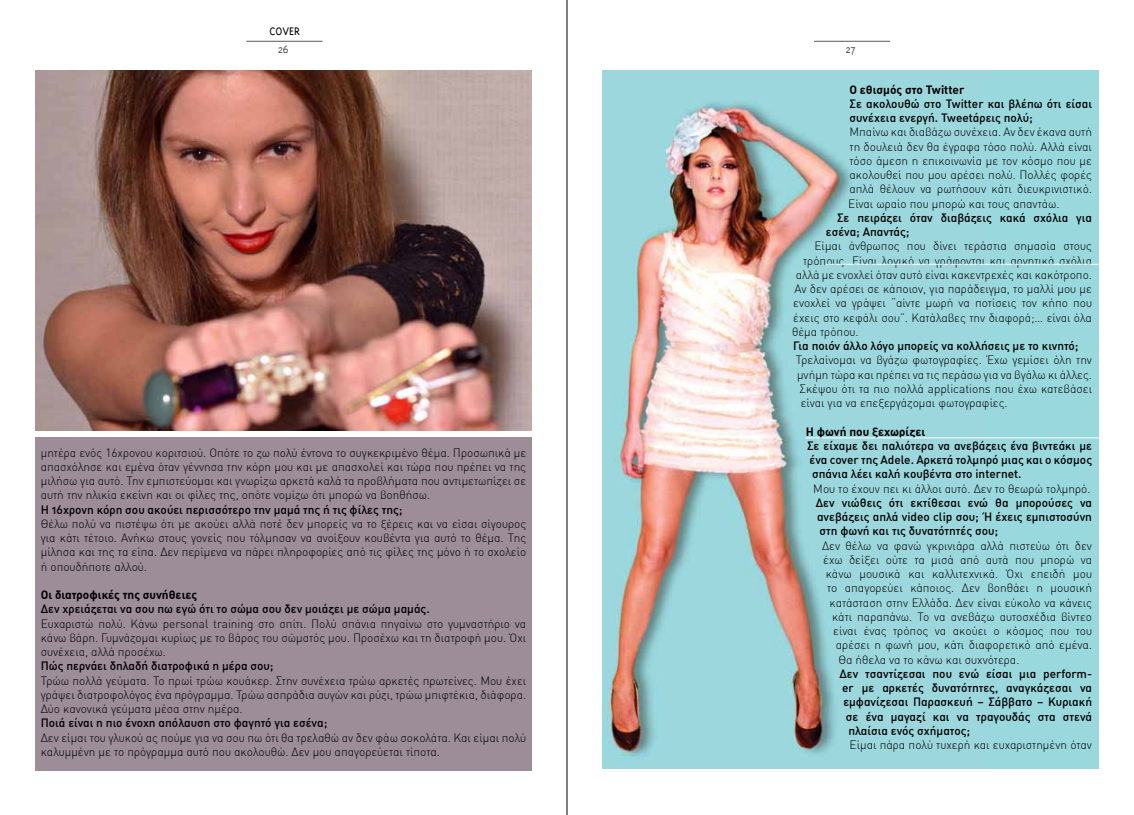
<style>
.page{position:relative;width:1134px;height:815px;background:#fff}
.page>*{position:absolute;margin:0;border:0;box-sizing:border-box;transform-origin:0 0}
.t1{font:300 12.5px "Triplex Greek";color:#000}
.t2{font:300 12.5px "Triplex Greek";color:#58595b}
.t3{font:300 11.88px/14.2px "DIN Greek";color:#000;text-align:justify}
.t4{font:11.88px/14.2px "DIN Greek Medium Alternate";color:#000}
.t5{font:11.88px "DIN Greek Bold Alternate";color:#000}
</style>
<div class="page">
<hr style="left:246px;top:41px;width:76px;height:1px;background:#58595b">
<div style="left:35px;top:438px;width:496px;height:333px;background:#9c8d99"></div>
<hr style="left:814px;top:41px;width:76px;height:1px;background:#58595b">
<img style="left:602px;top:71px;width:496px;height:698px">
<img style="left:35px;top:71px;width:496px;height:360px">
<hr style="left:805px;top:438px;width:301px;height:1px;background:#fff">
<hr style="left:826px;top:264px;width:272px;height:1px;background:#fff">
<hr style="left:566px;top:0;width:1px;height:815px;background:#000">
<p class="t1" style="left:270px;top:24px;width:32px">COVER</p>
<p class="t2" style="left:278px;top:43px;width:13px">26</p>
<p class="t2" style="left:845px;top:43px;width:12px">27</p>
<p class="t3" style="left:41px;top:445px;width:487px">μητέρα ενός 16χρονου κοριτσιού. Οπότε το ζω πολύ έντονα το συγκεκριμένο θέμα. Προσωπικά με απασχόλησε και εμένα όταν γέννησα την κόρη μου και με απασχολεί και τώρα που πρέπει να της μιλήσω για αυτό. Την εμπιστεύομαι και γνωρίζω αρκετά καλά τα προβλήματα που αντιμετωπίζει σε αυτή την ηλικία εκείνη και οι φίλες της, οπότε νομίζω ότι μπορώ να βοηθήσω.</p>
<p class="t4" style="left:41px;top:502px;width:363px">Η 16χρονη κόρη σου ακούει περισσότερο την μαμά της ή τις φίλες της;</p>
<p class="t3" style="left:41px;top:517px;width:487px">Θέλω πολύ να πιστέψω ότι με ακούει αλλά ποτέ δεν μπορείς να το ξέρεις και να είσαι σίγουρος για κάτι τέτοιο. Ανήκω στους γονείς που τόλμησαν να ανοίξουν κουβέντα για αυτό το θέμα. Της μίλησα και της τα είπα. Δεν περίμενα να πάρει πληροφορίες από τις φίλες της μόνο ή το σχολείο ή οπουδήποτε αλλού.</p>
<p class="t5" style="left:41px;top:588px;width:158px">Οι διατροφικές της συνήθειες</p>
<p class="t4" style="left:41px;top:602px;width:390px">Δεν χρειάζεται να σου πω εγώ ότι το σώμα σου δεν μοιάζει με σώμα μαμάς.</p>
<p class="t3" style="left:41px;top:616px;width:487px">Ευχαριστώ πολύ. Κάνω personal training στο σπίτι. Πολύ σπάνια πηγαίνω στο γυμναστήριο να κάνω βάρη. Γυμνάζομαι κυρίως με το βάρος του σώματός μου. Προσέχω και τη διατροφή μου. Όχι συνέχεια, αλλά προσέχω.</p>
<p class="t4" style="left:41px;top:659px;width:234px">Πώς περνάει δηλαδή διατροφικά η μέρα σου;</p>
<p class="t3" style="left:41px;top:673px;width:487px">Τρώω πολλά γεύματα. Το πρωί τρώω κουάκερ. Στην συνέχεια τρώω αρκετές πρωτείνες. Μου έχει γράψει διατροφολόγος ένα πρόγραμμα. Τρώω ασπράδια αυγών και ρύζι, τρώω μπιφτέκια, διάφορα.<br>Δύο κανονικά γεύματα μέσα στην ημέρα.</p>
<p class="t4" style="left:41px;top:716px;width:288px">Ποιά είναι η πιο ένοχη απόλαυση στο φαγητό για εσένα;</p>
<p class="t3" style="left:41px;top:730px;width:487px">Δεν είμαι του γλυκού ας πούμε για να σου πω ότι θα τρελαθώ αν δεν φάω σοκολάτα. Και είμαι πολύ καλυμμένη με το πρόγραμμα αυτό που ακολουθώ. Δεν μου απαγορεύεται τίποτα.</p>
<p class="t5" style="left:849px;top:82px;width:117px">Ο εθισμός στο Twitter</p>
<p class="t4" style="left:849px;top:96px;width:244px">Σε ακολουθώ στο Twitter και βλέπω ότι είσαι συνέχεια ενεργή. Tweetάρεις πολύ;</p>
<p class="t3" style="left:848px;top:125px;width:245px">Μπαίνω και διαβάζω συνέχεια. Αν δεν έκανα αυτή τη δουλειά δεν θα έγραφα τόσο πολύ. Αλλά είναι τόσο άμεση η επικοινωνία με τον κόσμο που με ακολουθεί που μου αρέσει πολύ. Πολλές φορές απλά θέλουν να ρωτήσουν κάτι διευκρινιστικό.<br>Είναι ωραίο που μπορώ και τους απαντάω.</p>
<p class="t4" style="left:826px;top:210px;width:268px;text-indent:11px">Σε πειράζει όταν διαβάζεις κακά σχόλια για εσένα; Απαντάς;</p>
<p class="t3" style="left:814px;top:239px;width:279px">Είμαι άνθρωπος που δίνει τεράστια σημασία στους</p>
<p class="t3" style="left:803px;top:253px;width:290px">τρόπους. Είναι λογικό να γράφονται και αρνητικά σχόλια</p>
<p class="t3" style="left:796px;top:268px;width:298px">αλλά με ενοχλεί όταν αυτό είναι κακεντρεχές και κακότροπο.</p>
<p class="t3" style="left:794px;top:282px;width:299px">Αν δεν αρέσει σε κάποιον, για παράδειγμα, το μαλλί μου με</p>
<p class="t3" style="left:793px;top:296px;width:300px">ενοχλεί να γράψει “αίντε μωρή να ποτίσεις τον κήπο που</p>
<p class="t3" style="left:793px;top:310px;width:300px">έχεις στο κεφάλι σου”. Κατάλαβες την διαφορά;… είναι όλα</p>
<p class="t3" style="left:792px;top:325px;width:68px">θέμα τρόπου.</p>
<p class="t4" style="left:793px;top:339px;width:287px">Για ποιόν άλλο λόγο μπορείς να κολλήσεις με το κινητό;</p>
<p class="t3" style="left:796px;top:353px;width:298px">Τρελαίνομαι να βγάζω φωτογραφίες. Έχω γεμίσει όλη την</p>
<p class="t3" style="left:797px;top:367px;width:297px">μνήμη τώρα και πρέπει να τις περάσω για να βγάλω κι άλλες.</p>
<p class="t3" style="left:799px;top:382px;width:294px">Σκέψου ότι τα πιο πολλά applications που έχω κατεβάσει</p>
<p class="t3" style="left:801px;top:396px;width:208px">είναι για να επεξεργάζομαι φωτογραφίες.</p>
<p class="t5" style="left:806px;top:424px;width:121px">Η φωνή που ξεχωρίζει</p>
<p class="t4" style="left:807px;top:438px;width:287px;text-align:justify">Σε είχαμε δει παλιότερα να ανεβάζεις ένα βιντεάκι με ένα cover της Adele. Αρκετά τολμηρό μιας και ο κόσμος σπάνια λέει καλή κουβέντα στο internet.</p>
<p class="t3" style="left:813px;top:481px;width:279px">Μου το έχουν πει κι άλλοι αυτό. Δεν το θεωρώ τολμηρό.</p>
<p class="t4" style="left:816px;top:495px;width:278px;text-align:justify">Δεν νιώθεις ότι εκτίθεσαι ενώ θα μπορούσες να ανεβάζεις απλά video clip σου; Ή έχεις εμπιστοσύνη στη φωνή και τις δυνατότητές σου;</p>
<p class="t3" style="left:822px;top:538px;width:271px">Δεν θέλω να φανώ γκρινιάρα αλλά πιστεύω ότι δεν</p>
<p class="t3" style="left:823px;top:553px;width:270px">έχω δείξει ούτε τα μισά από αυτά που μπορώ να</p>
<p class="t3" style="left:826px;top:567px;width:268px">κάνω μουσικά και καλλιτεχνικά. Όχι επειδή μου</p>
<p class="t3" style="left:827px;top:581px;width:266px">το απαγορεύει κάποιος. Δεν βοηθάει η μουσική</p>
<p class="t3" style="left:829px;top:595px;width:264px">κατάσταση στην Ελλάδα. Δεν είναι εύκολο να κάνεις</p>
<p class="t3" style="left:832px;top:610px;width:261px">κάτι παραπάνω. Το να ανεβάζω αυτοσχέδια βίντεο</p>
<p class="t3" style="left:833px;top:624px;width:260px">είναι ένας τρόπος να ακούει ο κόσμος που του</p>
<p class="t3" style="left:836px;top:638px;width:258px">αρέσει η φωνή μου, κάτι διαφορετικό από εμένα.</p>
<p class="t3" style="left:838px;top:652px;width:183px">Θα ήθελα να το κάνω και συχνότερα.</p>
<p class="t4" style="left:839px;top:666px;width:254px">Δεν τσαντίζεσαι που ενώ είσαι μια perform-</p>
<p class="t4" style="left:842px;top:681px;width:252px">er με αρκετές δυνατότητες, αναγκάζεσαι να</p>
<p class="t4" style="left:843px;top:695px;width:250px">εμφανίζεσαι Παρασκευή – Σάββατο – Κυριακή</p>
<p class="t4" style="left:846px;top:709px;width:248px">σε ένα μαγαζί και να τραγουδάς στα στενά</p>
<p class="t4" style="left:848px;top:723px;width:123px">πλαίσια ενός σχήματος;</p>
<p class="t3" style="left:849px;top:738px;width:244px">Είμαι πάρα πολύ τυχερή και ευχαριστημένη όταν</p>
</div>
